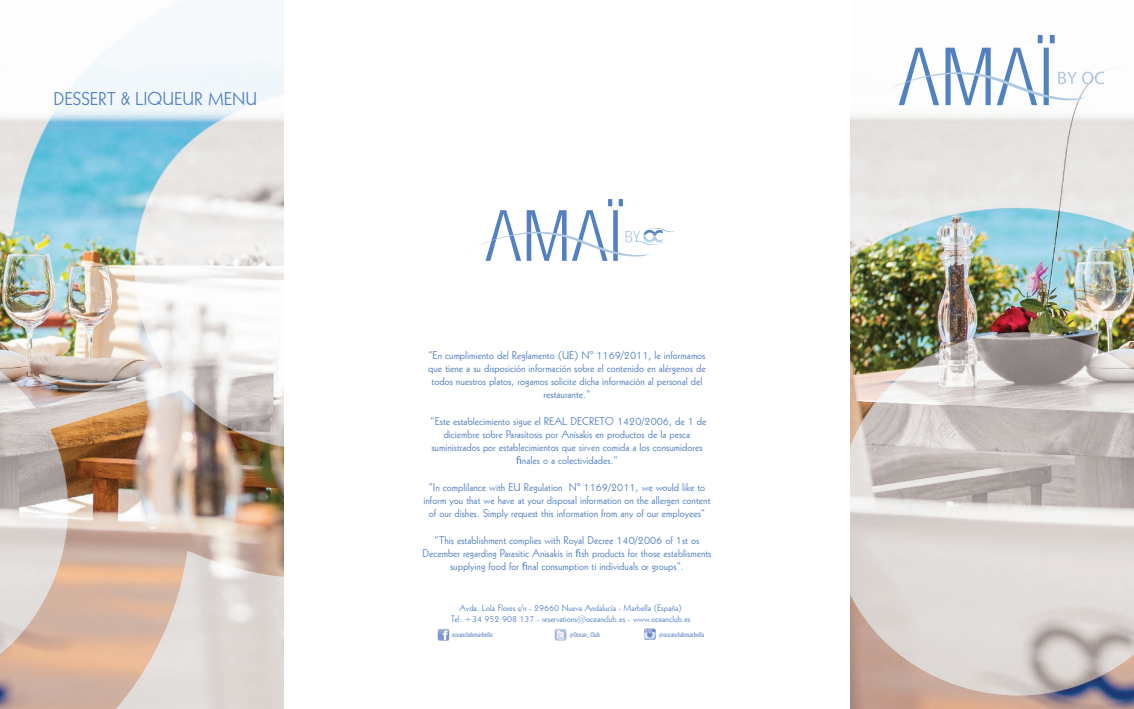
<style>
.page{position:relative;width:1134px;height:709px;background:#fff}
.page>*{position:absolute;margin:0;border:0;box-sizing:border-box;transform-origin:0 0}
.t1{font:18px "Geometric 231 BT Roman C";color:#5281c2}
.t2{font:11px/13.2px "Geometric 231 BT Roman C";color:#5380c1;text-align:center}
.t3{font:9px/10.8px "Geometric 231 BT Roman C";color:#5380c1;text-align:center}
.t4{font:condensed 7px "Myriad Pro";color:#5380c1}
.s1{font-family:"Myriad Pro"}
</style>
<div class="page">
<svg style="left:437px;top:629px;width:13px;height:11px"></svg>
<svg style="left:554px;top:629px;width:13px;height:11px"></svg>
<svg style="left:644px;top:628px;width:12px;height:11px"></svg>
<svg style="left:481px;top:199px;width:193px;height:62px"></svg>
<img style="left:850px;top:69px;width:284px;height:640px">
<img style="left:0;top:1px;width:283px;height:708px">
<svg style="left:877px;top:35px;width:227px;height:76px"></svg>
<h1 class="t1" style="left:54px;top:87px;width:205px">DESSERT &amp; LIQUEUR MENU</h1>
<p class="t2" style="left:428px;top:348px;width:279px">“En cumplimiento del Reglamento (UE) Nº 1169/2011, le informamos que tiene a su disposición información sobre el contenido en alérgenos de todos nuestros platos, rogamos solicite dicha información al personal del restaurante.”</p>
<p class="t2" style="left:431px;top:414px;width:277px">“Este establecimiento sigue el REAL DECRETO 1420/2006, de 1 de diciembre sobre Parasitosis por Anisakis en productos de la pesca suministrados por establecimientos que sirven comida a los consumidores <span class="s1">fi</span>nales o a colectividades.”</p>
<p class="t2" style="left:423px;top:480px;width:289px">“In complilance with EU Regulation Nº 1169/2011, we would like to inform you that we have at your disposal information on the allergen content of our dishes. Simply request this information from any of our employees”</p>
<p class="t2" style="left:422px;top:532px;width:291px">“This establishment complies with Royal Decree 140/2006 of 1st os<br>December regarding Parasitic Anisakis in <span class="s1">fi</span>sh products for those establisments supplying food for <span class="s1">fi</span>nal consumption ti individuals or groups”.</p>
<p class="t3" style="left:451px;top:602px;width:241px">Avda. Lola Flores s/n - 29660 Nueva Andalucía - Marbella (España)<br>Tel: +34 952 908 137 - reservations@oceanclub.es - www.oceanclub.es</p>
<p class="t4" style="left:452px;top:631px;width:42px">oceanclubmarbella</p>
<p class="t4" style="left:569px;top:631px;width:32px">@Ocean_Club</p>
<p class="t4" style="left:659px;top:631px;width:47px">@oceanclubmarbella</p>
</div>
